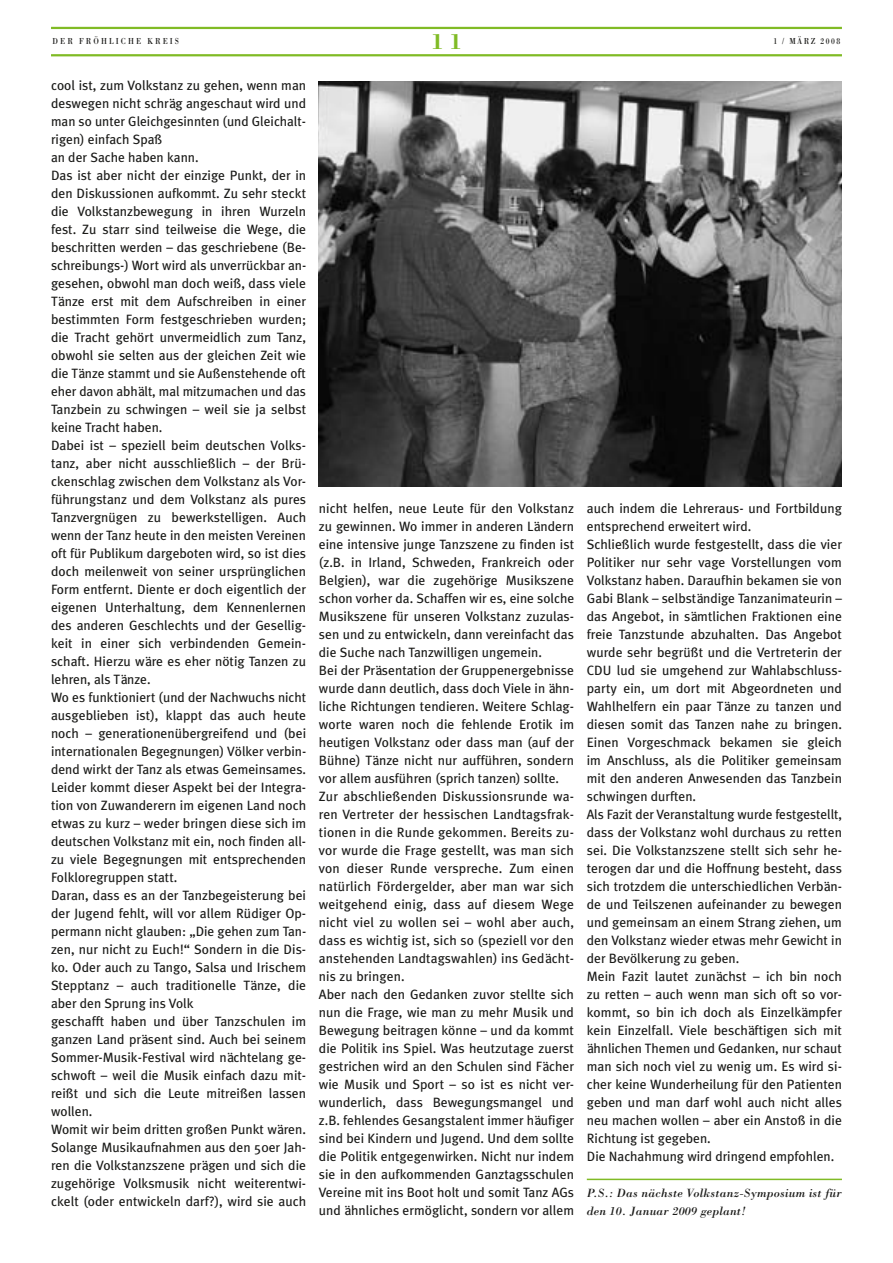
<style>
.page{position:relative;width:893px;height:1263px;background:#fff}
.page>*{position:absolute;margin:0;border:0;box-sizing:border-box;transform-origin:0 0}
.t1{font:700 22.5px "Bodoni";color:#80bb25}
.t2{font:13.5px/18px "Meta Plus";color:#1a1a18}
.t3{font:italic 12.3px/18px "Bodoni";letter-spacing:.015em;color:#1a1a18}
.t4{font:9px "Bodoni";letter-spacing:.275em;color:#1a1a18;scale:.85 1}
.t5{font:9px "Bodoni";letter-spacing:.2em;color:#1a1a18;scale:.85 1}
</style>
<div class="page">
<hr style="left:51px;top:54px;width:791px;height:2px;background:#80bb25">
<hr style="left:51px;top:27px;width:791px;height:2px;background:#80bb25">
<hr style="left:587px;top:1178px;width:255px;height:2px;background:#80bb25">
<img style="left:319px;top:81px;width:523px;height:405px">
<p class="t4" style="left:53px;top:36px;width:151px">DER FRÖHLICHE KREIS</p>
<h1 class="t1" style="left:430px;top:28px;width:33px">11</h1>
<p class="t5" style="left:773px;top:36px;width:80px">1 / MÄRZ 2008</p>
<p class="t2" style="left:51px;top:76px;width:257px">cool ist, zum Volkstanz zu gehen, wenn man deswegen nicht schräg angeschaut wird und man so unter Gleichgesinnten (und Gleichalt&shy;rigen) einfach Spaß<br>an der Sache haben kann.<br>Das ist aber nicht der einzige Punkt, der in den Diskussionen aufkommt. Zu sehr steckt die Volkstanzbewegung in ihren Wurzeln fest. Zu starr sind teilweise die Wege, die beschritten werden – das geschriebene (Be&shy;schreibungs-) Wort wird als unverrückbar an&shy;gesehen, obwohl man doch weiß, dass viele Tänze erst mit dem Aufschreiben in einer bestimmten Form festgeschrieben wurden; die Tracht gehört unvermeidlich zum Tanz, obwohl sie selten aus der gleichen Zeit wie die Tänze stammt und sie Außenstehende oft eher davon abhält, mal mitzumachen und das Tanzbein zu schwingen – weil sie ja selbst keine Tracht haben.<br>Dabei ist – speziell beim deutschen Volks&shy;tanz, aber nicht ausschließlich – der Brü&shy;ckenschlag zwischen dem Volkstanz als Vor&shy;führungstanz und dem Volkstanz als pures Tanzvergnügen zu bewerkstelligen. Auch wenn der Tanz heute in den meisten Vereinen oft für Publikum dargeboten wird, so ist dies doch meilenweit von seiner ursprünglichen Form entfernt. Diente er doch eigentlich der eigenen Unterhaltung, dem Kennenlernen des anderen Geschlechts und der Gesellig&shy;keit in einer sich verbindenden Gemein&shy;schaft. Hierzu wäre es eher nötig Tanzen zu lehren, als Tänze.<br>Wo es funktioniert (und der Nachwuchs nicht ausgeblieben ist), klappt das auch heute noch – generationenübergreifend und (bei internationalen Begegnungen) Völker verbin&shy;dend wirkt der Tanz als etwas Gemeinsames.<br>Leider kommt dieser Aspekt bei der Integra&shy;tion von Zuwanderern im eigenen Land noch etwas zu kurz – weder bringen diese sich im deutschen Volkstanz mit ein, noch finden all&shy;zu viele Begegnungen mit entsprechenden Folkloregruppen statt.<br>Daran, dass es an der Tanzbegeisterung bei der Jugend fehlt, will vor allem Rüdiger Op&shy;permann nicht glauben: „Die gehen zum Tan&shy;zen, nur nicht zu Euch!“ Sondern in die Dis&shy;ko. Oder auch zu Tango, Salsa und Irischem Stepptanz – auch traditionelle Tänze, die aber den Sprung ins Volk<br>geschafft haben und über Tanzschulen im ganzen Land präsent sind. Auch bei seinem Sommer-Musik-Festival wird nächtelang ge&shy;schwoft – weil die Musik einfach dazu mit&shy;reißt und sich die Leute mitreißen lassen wollen.<br>Womit wir beim dritten großen Punkt wären.<br>Solange Musikaufnahmen aus den 50er Jah&shy;ren die Volkstanzszene prägen und sich die zugehörige Volksmusik nicht weiterentwi&shy;ckelt (oder entwickeln darf?), wird sie auch</p>
<p class="t2" style="left:319px;top:499px;width:257px">nicht helfen, neue Leute für den Volkstanz zu gewinnen. Wo immer in anderen Ländern eine intensive junge Tanzszene zu finden ist (z.B. in Irland, Schweden, Frankreich oder Belgien), war die zugehörige Musikszene schon vorher da. Schaffen wir es, eine solche Musikszene für unseren Volkstanz zuzulas&shy;sen und zu entwickeln, dann vereinfacht das die Suche nach Tanzwilligen ungemein.<br>Bei der Präsentation der Gruppenergebnisse wurde dann deutlich, dass doch Viele in ähn&shy;liche Richtungen tendieren. Weitere Schlag&shy;worte waren noch die fehlende Erotik im heutigen Volkstanz oder dass man (auf der Bühne) Tänze nicht nur aufführen, sondern vor allem ausführen (sprich tanzen) sollte.<br>Zur abschließenden Diskussionsrunde wa&shy;ren Vertreter der hessischen Landtagsfrak&shy;tionen in die Runde gekommen. Bereits zu&shy;vor wurde die Frage gestellt, was man sich von dieser Runde verspreche. Zum einen natürlich Fördergelder, aber man war sich weitgehend einig, dass auf diesem Wege nicht viel zu wollen sei – wohl aber auch, dass es wichtig ist, sich so (speziell vor den anstehenden Landtagswahlen) ins Gedächt&shy;nis zu bringen.<br>Aber nach den Gedanken zuvor stellte sich nun die Frage, wie man zu mehr Musik und Bewegung beitragen könne – und da kommt die Politik ins Spiel. Was heutzutage zuerst gestrichen wird an den Schulen sind Fächer wie Musik und Sport – so ist es nicht ver&shy;wunderlich, dass Bewegungsmangel und z.B. fehlendes Gesangstalent immer häufiger sind bei Kindern und Jugend. Und dem sollte die Politik entgegenwirken. Nicht nur indem sie in den aufkommenden Ganztagsschulen Vereine mit ins Boot holt und somit Tanz AGs und ähnliches ermöglicht, sondern vor allem</p>
<p class="t2" style="left:587px;top:499px;width:257px">auch indem die Lehreraus- und Fortbildung entsprechend erweitert wird.<br>Schließlich wurde festgestellt, dass die vier Politiker nur sehr vage Vorstellungen vom Volkstanz haben. Daraufhin bekamen sie von Gabi Blank – selbständige Tanzanimateurin – das Angebot, in sämtlichen Fraktionen eine freie Tanzstunde abzuhalten. Das Angebot wurde sehr begrüßt und die Vertreterin der CDU lud sie umgehend zur Wahlabschluss&shy;party ein, um dort mit Abgeordneten und Wahlhelfern ein paar Tänze zu tanzen und diesen somit das Tanzen nahe zu bringen.<br>Einen Vorgeschmack bekamen sie gleich im Anschluss, als die Politiker gemeinsam mit den anderen Anwesenden das Tanzbein schwingen durften.<br>Als Fazit der Veranstaltung wurde festgestellt, dass der Volkstanz wohl durchaus zu retten sei. Die Volkstanzszene stellt sich sehr he&shy;terogen dar und die Hoffnung besteht, dass sich trotzdem die unterschiedlichen Verbän&shy;de und Teilszenen aufeinander zu bewegen und gemeinsam an einem Strang ziehen, um den Volkstanz wieder etwas mehr Gewicht in der Bevölkerung zu geben.<br>Mein Fazit lautet zunächst – ich bin noch zu retten – auch wenn man sich oft so vor&shy;kommt, so bin ich doch als Einzelkämpfer kein Einzelfall. Viele beschäftigen sich mit ähnlichen Themen und Gedanken, nur schaut man sich noch viel zu wenig um. Es wird si&shy;cher keine Wunderheilung für den Patienten geben und man darf wohl auch nicht alles neu machen wollen – aber ein Anstoß in die Richtung ist gegeben.<br>Die Nachahmung wird dringend empfohlen.</p>
<p class="t3" style="left:587px;top:1184px;width:257px">P.S.: Das nächste Volkstanz-Symposium ist für den 10. Januar 2009 geplant!</p>
</div>
